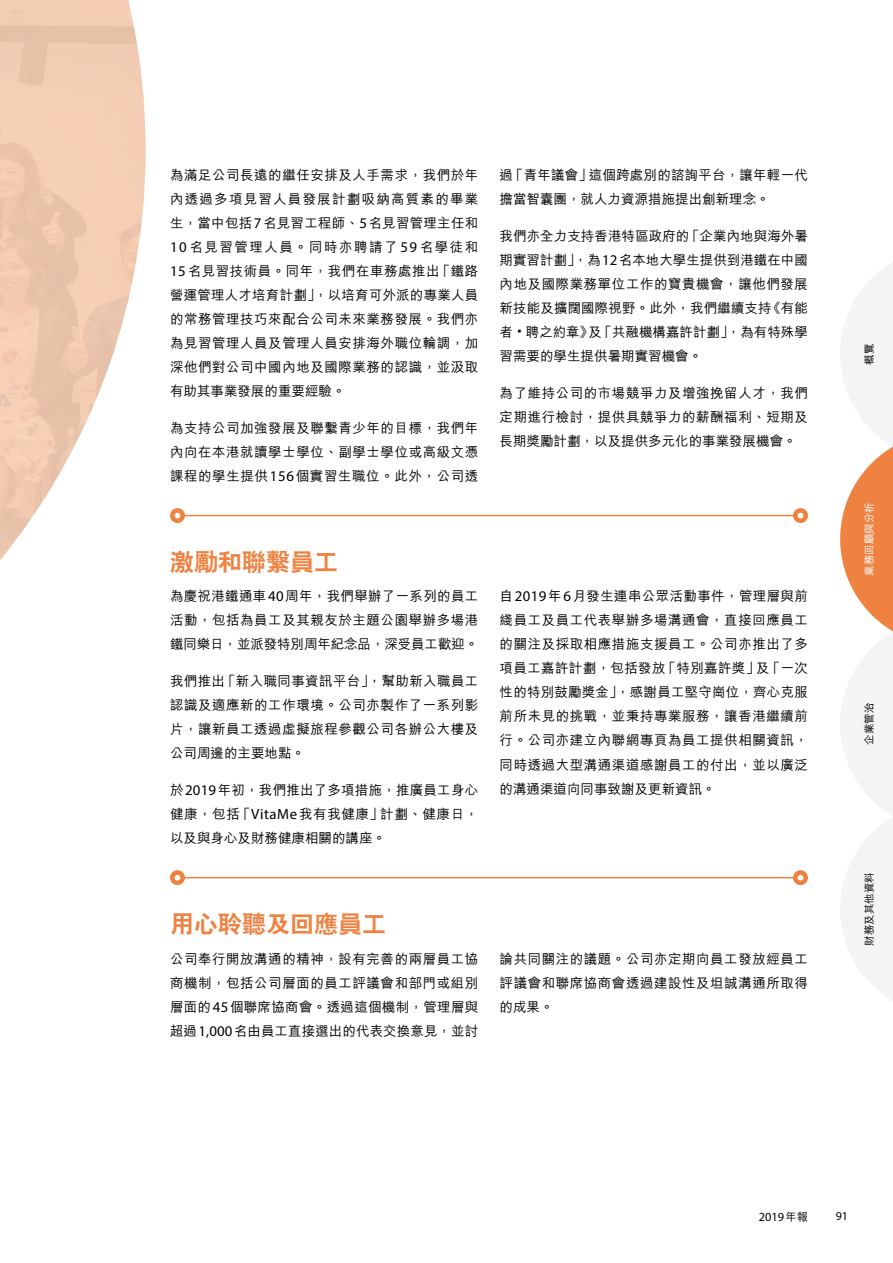
<style>
.page{position:relative;width:893px;height:1263px;background:#fff}
.page>*{position:absolute;margin:0;border:0;box-sizing:border-box;transform-origin:0 0}
.t1{font:800 24px "C Hei 2 HK";color:#ef8241}
.t2{font:500 13.5px/24px "M Hei HK";letter-spacing:.04em;color:#000;text-align:justify}
.t3{font:500 13.5px/24px "M Hei HK";letter-spacing:.005em;color:#000}
.t4{font:12.3px "Myriad Pro";color:#000}
.t5{font:12px "Myriad Pro";color:#000}
.t6{font:500 10.5px "M Hei HK";color:#000}
.t7{font:500 10.5px "M Hei HK";color:#fff}
.s1{font-family:"Myriad Pro";font-weight:400;font-size:14.85px}
.s2{font-family:"M Hei HK";font-weight:500;font-size:11.25px}
</style>
<div class="page">
<svg style="left:0;top:0;width:146px;height:560px"></svg>
<hr style="left:182px;top:515px;width:620px;height:1px;background:#ef8241">
<div style="left:170px;top:508px;width:15px;height:15px;border:4px solid #ef8241;border-radius:50%"></div>
<div style="left:793px;top:508px;width:15px;height:15px;border:4px solid #ef8241;border-radius:50%"></div>
<hr style="left:182px;top:877px;width:620px;height:1px;background:#ef8241">
<div style="left:170px;top:870px;width:15px;height:15px;border:4px solid #ef8241;border-radius:50%"></div>
<div style="left:793px;top:870px;width:15px;height:15px;border:4px solid #ef8241;border-radius:50%"></div>
<svg style="left:840px;top:262px;width:53px;height:739px"></svg>
<p class="t2" style="left:170px;top:162px;width:310px">為滿足公司長遠的繼任安排及人手需求，我們於年內透過多項見習人員發展計劃吸納高質素的畢業生，當中包括<span class="s1">7</span>名見習工程師、<span class="s1">5</span>名見習管理主任和<span class="s1">10</span>名見習管理人員。同時亦聘請了<span class="s1">59</span>名學徒和<span class="s1">15</span>名見習技術員。同年，我們在車務處推出「鐵路營運管理人才培育計劃」，以培育可外派的專業人員的常務管理技巧來配合公司未來業務發展。我們亦為見習管理人員及管理人員安排海外職位輪調，加深他們對公司中國內地及國際業務的認識，並汲取有助其事業發展的重要經驗。</p>
<p class="t2" style="left:170px;top:415px;width:310px">為支持公司加強發展及聯繫青少年的目標，我們年內向在本港就讀學士學位、副學士學位或高級文憑課程的學生提供<span class="s1">156</span>個實習生職位。此外，公司透</p>
<p class="t3" style="left:500px;top:162px;width:310px">過「青年議會」這個跨處別的諮詢平台，讓年輕一代擔當智囊團，就人力資源措施提出創新理念。</p>
<p class="t2" style="left:500px;top:223px;width:310px">我們亦全力支持香港特區政府的「企業內地與海外暑期實習計劃」，為<span class="s1">12</span>名本地大學生提供到港鐵在中國內地及國際業務單位工作的寶貴機會，讓他們發展新技能及擴闊國際視野。此外，我們繼續支持《有能者 <span class="s1">•</span> 聘之約章》及「共融機構嘉許計劃」，為有特殊學習需要的學生提供暑期實習機會。</p>
<p class="t2" style="left:500px;top:380px;width:310px">為了維持公司的市場競爭力及增強挽留人才，我們定期進行檢討，提供具競爭力的薪酬福利、短期及長期獎勵計劃，以及提供多元化的事業發展機會。</p>
<h1 class="t1" style="left:170px;top:546px;width:169px">激勵和聯繫員工</h1>
<p class="t2" style="left:170px;top:583px;width:310px">為慶祝港鐵通車<span class="s1">40</span>周年，我們舉辦了一系列的員工活動，包括為員工及其親友於主題公園舉辦多場港鐵同樂日，並派發特別周年紀念品，深受員工歡迎。</p>
<p class="t2" style="left:170px;top:668px;width:310px">我們推出「新入職同事資訊平台」，幫助新入職員工認識及適應新的工作環境。公司亦製作了一系列影片，讓新員工透過虛擬旅程參觀公司各辦公大樓及公司周邊的主要地點。</p>
<p class="t2" style="left:170px;top:777px;width:310px">於<span class="s1">2019</span>年初，我們推出了多項措施，推廣員工身心健康，包括「<span class="s1">VitaMe</span>我有我健康」計劃、健康日，以及與身心及財務健康相關的講座。</p>
<p class="t2" style="left:500px;top:583px;width:310px">自<span class="s1">2019</span>年<span class="s1">6</span>月發生連串公眾活動事件，管理層與前綫員工及員工代表舉辦多場溝通會，直接回應員工的關注及採取相應措施支援員工。公司亦推出了多項員工嘉許計劃，包括發放「特別嘉許獎」及「一次性的特別鼓勵獎金」，感謝員工堅守崗位，齊心克服前所未見的挑戰，並秉持專業服務，讓香港繼續前行。公司亦建立內聯網專頁為員工提供相關資訊，同時透過大型溝通渠道感謝員工的付出，並以廣泛的溝通渠道向同事致謝及更新資訊。</p>
<h1 class="t1" style="left:170px;top:908px;width:218px">用心聆聽及回應員工</h1>
<p class="t2" style="left:170px;top:945px;width:310px">公司奉行開放溝通的精神，設有完善的兩層員工協商機制，包括公司層面的員工評議會和部門或組別層面的<span class="s1">45</span>個聯席協商會。透過這個機制，管理層與超過<span class="s1">1,000</span>名由員工直接選出的代表交換意見，並討</p>
<p class="t2" style="left:500px;top:945px;width:310px">論共同關注的議題。公司亦定期向員工發放經員工評議會和聯席協商會透過建設性及坦誠溝通所取得的成果。</p>
<p class="t6" style="left:862px;top:364px;width:22px;rotate:-90deg">概覽</p>
<p class="t7" style="left:862px;top:576px;width:75px;rotate:-90deg">業務回顧與分析</p>
<p class="t6" style="left:862px;top:745px;width:43px;rotate:-90deg">企業管治</p>
<p class="t6" style="left:862px;top:946px;width:75px;rotate:-90deg">財務及其他資料</p>
<p class="t4" style="left:759px;top:1209px;width:51px">2019<span class="s2">年報</span></p>
<p class="t5" style="left:836px;top:1210px;width:14px">91</p>
</div>
